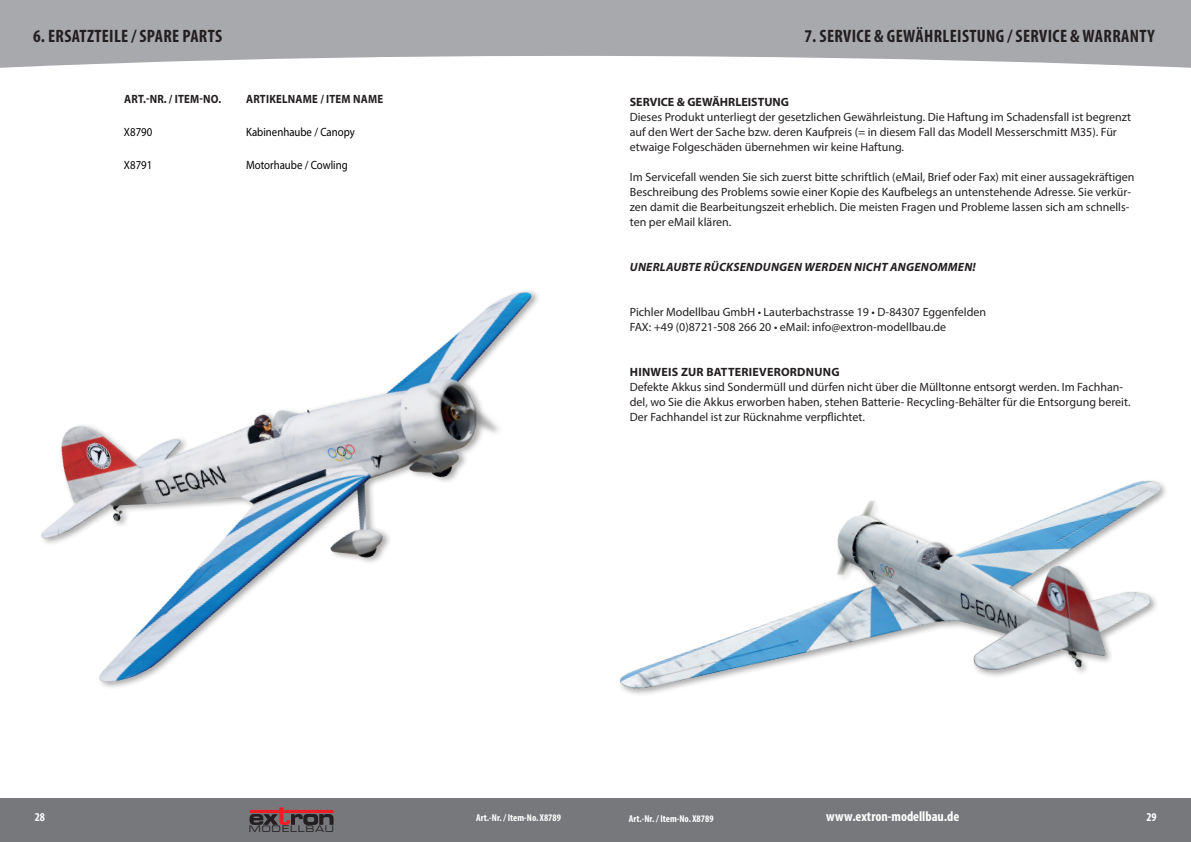
<style>
.page{position:relative;width:1191px;height:842px;background:#fff}
.page>*{position:absolute;margin:0;border:0;box-sizing:border-box;transform-origin:0 0}
.t1{font:700 condensed 18px "Myriad Pro";letter-spacing:.02em;color:#231f20}
.t2{font:700 condensed 14px "Myriad Pro";color:#fff}
.t3{font:12px/15px "Myriad Pro";color:#231f20}
.t4{font:12px "Myriad Pro";color:#000001;scale:.9 1}
.t5{font:italic 700 12px "Myriad Pro";letter-spacing:.02em;color:#231f20}
.t6{font:700 12px "Myriad Pro";letter-spacing:.02em;color:#231f20;scale:.9 1}
.t7{font:700 12px "Myriad Pro";letter-spacing:.02em;color:#231f20}
.t8{font:700 12px "Myriad Pro";color:#231f20}
.t9{font:700 condensed 12px "Myriad Pro";color:#fff}
.t10{font:700 condensed 10px "Myriad Pro";color:#fff}
.t11{font:9.8px "Microgramma D Medi Exte";letter-spacing:.13em;color:#231f20}
</style>
<div class="page">
<div style="left:0;top:798px;width:1191px;height:44px;background:#76787b"></div>
<svg style="left:0;top:0;width:1191px;height:68px;fill:#a8a9ad"></svg>
<svg style="left:249px;top:807px;width:84px;height:18px"></svg>
<img style="left:619px;top:480px;width:547px;height:215px">
<img style="left:41px;top:290px;width:497px;height:398px">
<h1 class="t1" style="left:33px;top:25px;width:190px">6. ERSATZTEILE / SPARE PARTS</h1>
<p class="t6" style="left:124px;top:91px;width:109px">ART.-NR. / ITEM-NO.</p>
<p class="t6" style="left:246px;top:91px;width:154px">ARTIKELNAME / ITEM NAME</p>
<p class="t4" style="left:124px;top:124px;width:33px">X8790</p>
<p class="t4" style="left:246px;top:124px;width:122px">Kabinenhaube / Canopy</p>
<p class="t4" style="left:124px;top:157px;width:33px">X8791</p>
<p class="t4" style="left:246px;top:157px;width:115px">Motorhaube / Cowling</p>
<h1 class="t1" style="left:804px;top:25px;width:351px">7. SERVICE &amp; GEWÄHRLEISTUNG / SERVICE &amp; WARRANTY</h1>
<p class="t8" style="left:630px;top:94px;width:161px">SERVICE &amp; GEWÄHRLEISTUNG</p>
<p class="t3" style="left:630px;top:110px;width:503px">Dieses Produkt unterliegt der gesetzlichen Gewährleistung. Die Haftung im Schadensfall ist begrenzt auf den Wert der Sache bzw. deren Kaufpreis (= in diesem Fall das Modell Messerschmitt M35). Für etwaige Folgeschäden übernehmen wir keine Haftung.</p>
<p class="t3" style="left:630px;top:170px;width:506px">Im Servicefall wenden Sie sich zuerst bitte schriftlich (eMail, Brief oder Fax) mit einer aussagekräftigen Beschreibung des Problems sowie einer Kopie des Kaufbelegs an untenstehende Adresse. Sie verkür&shy;zen damit die Bearbeitungszeit erheblich. Die meisten Fragen und Probleme lassen sich am schnells&shy;ten per eMail klären.</p>
<p class="t5" style="left:630px;top:259px;width:347px">UNERLAUBTE RÜCKSENDUNGEN WERDEN NICHT ANGENOMMEN!</p>
<p class="t3" style="left:630px;top:305px;width:358px">Pichler Modellbau GmbH • Lauterbachstrasse 19 • D-84307 Eggenfelden<br>FAX: +49 (0)8721-508 266 20 • eMail: info@extron-modellbau.de</p>
<p class="t7" style="left:630px;top:364px;width:211px">HINWEIS ZUR BATTERIEVERORDNUNG</p>
<p class="t3" style="left:630px;top:380px;width:502px">Defekte Akkus sind Sondermüll und dürfen nicht über die Mülltonne entsorgt werden. Im Fachhan&shy;del, wo Sie die Akkus erworben haben, stehen Batterie- Recycling-Behälter für die Entsorgung bereit.<br>Der Fachhandel ist zur Rücknahme verpflichtet.</p>
<p class="t9" style="left:35px;top:810px;width:12px">28</p>
<p class="t10" style="left:476px;top:812px;width:86px">Art.-Nr. / Item-No. X8789</p>
<p class="t10" style="left:629px;top:812px;width:86px">Art.-Nr. / Item-No. X8789</p>
<p class="t2" style="left:826px;top:808px;width:134px">www.extron-modellbau.de</p>
<p class="t9" style="left:1146px;top:810px;width:12px">29</p>
<p class="t11" style="left:249px;top:823px;width:86px">MODELLBAU</p>
</div>
